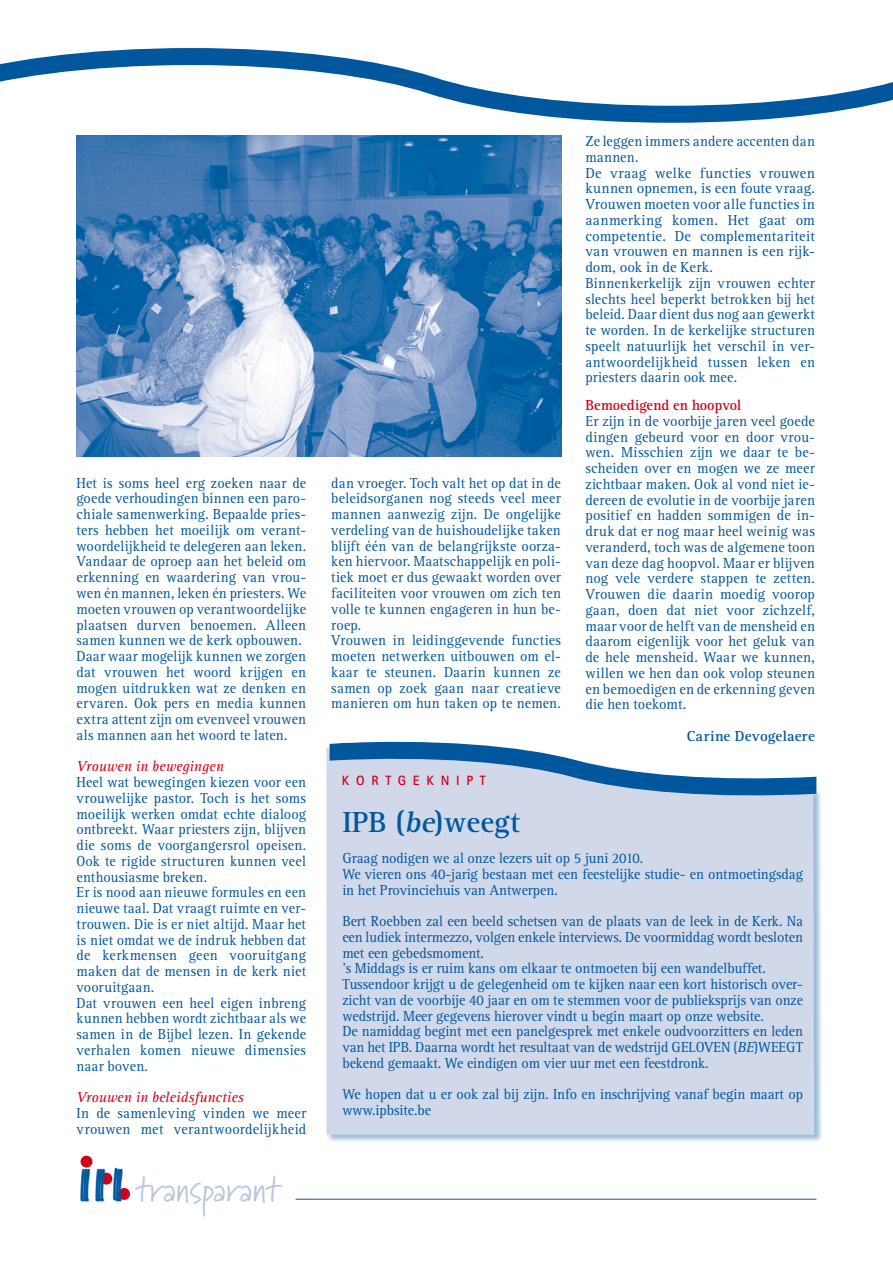
<style>
.page{position:relative;width:893px;height:1263px;background:#fff}
.page>*{position:absolute;margin:0;border:0;box-sizing:border-box;transform-origin:0 0}
.t1{font:35.7px "Marydale";letter-spacing:.01em;color:#b8c5e0}
.t2{font:700 30px "Rotis Serif";color:#00579d}
.t3{font:15px/15.8px "Rotis Serif";letter-spacing:.005em;color:#00579d;scale:.95 1}
.t4{font:15px/15.8px "Rotis Serif";letter-spacing:.005em;color:#00579d;text-align:justify;scale:.96 1}
.t5{font:15px/15.8px "Rotis Serif";letter-spacing:.025em;color:#00579d;scale:.95 1}
.t6{font:italic 15px "Rotis Serif";color:#d10019}
.t7{font:700 15px "Rotis Serif";letter-spacing:.005em;color:#d10019;scale:.95 1}
.t8{font:700 15px "Rotis Serif";letter-spacing:.015em;color:#00579d}
.t9{font:700 13.5px "Rotis Sans Serif";letter-spacing:.5em;color:#d10019}
.s1{font-size:46.5px;color:#00579d}
.s2{font-style:italic}
</style>
<div class="page">
<svg style="left:0;top:48px;width:893px;height:74px"></svg>
<div style="left:326px;top:747px;width:497px;height:396px;background:#00579d;opacity:.4"></div>
<div style="left:326px;top:748px;width:488px;height:387px;background:#d0d8ea"></div>
<svg style="left:330px;top:741px;width:486px;height:97px"></svg>
<div style="left:330px;top:838px;width:486px;height:44px;background:#d0d8ea"></div>
<img style="left:77px;top:136px;width:484px;height:320px">
<div style="left:81px;top:1156px;width:11px;height:11px;background:#d10019;border-radius:50%"></div>
<div style="left:102px;top:1174px;width:9px;height:9px;background:#d10019;border-radius:50%"></div>
<div style="left:100px;top:1173px;width:12px;height:11px;border:2px solid #d10019;border-radius:50%"></div>
<div style="left:119px;top:1189px;width:10px;height:10px;background:#d10019;border-radius:50%"></div>
<div style="left:118px;top:1188px;width:12px;height:12px;border:2px solid #d10019;border-radius:50%"></div>
<hr style="left:296px;top:1199px;width:520px;height:1px;background:#00579d">
<p class="t3" style="left:77px;top:475px;width:243px">Het is soms heel erg zoeken naar de goede verhoudingen binnen een paro&shy;chiale samenwerking. Bepaalde pries&shy;ters hebben het moeilijk om verant&shy;woordelijkheid te delegeren aan leken.<br>Vandaar de oproep aan het beleid om erkenning en waardering van vrou&shy;wen én mannen, leken én priesters. We moeten vrouwen op verantwoordelijke plaatsen durven benoemen. Alleen samen kunnen we de kerk opbouwen.<br>Daar waar mogelijk kunnen we zorgen dat vrouwen het woord krijgen en mogen uitdrukken wat ze denken en ervaren. Ook pers en media kunnen extra attent zijn om evenveel vrouwen als mannen aan het woord te laten.</p>
<p class="t6" style="left:77px;top:758px;width:149px">Vrouwen in bewegingen</p>
<p class="t3" style="left:77px;top:775px;width:243px">Heel wat bewegingen kiezen voor een vrouwelijke pastor. Toch is het soms moeilijk werken omdat echte dialoog ontbreekt. Waar priesters zijn, blijven die soms de voorgangersrol opeisen.<br>Ook te rigide structuren kunnen veel enthousiasme breken.<br>Er is nood aan nieuwe formules en een nieuwe taal. Dat vraagt ruimte en ver&shy;trouwen. Die is er niet altijd. Maar het is niet omdat we de indruk hebben dat de kerkmensen geen vooruitgang maken dat de mensen in de kerk niet vooruitgaan.<br>Dat vrouwen een heel eigen inbreng kunnen hebben wordt zichtbaar als we samen in de Bijbel lezen. In gekende verhalen komen nieuwe dimensies naar boven.</p>
<p class="t6" style="left:77px;top:1089px;width:169px">Vrouwen in beleidsfuncties</p>
<p class="t5" style="left:77px;top:1105px;width:243px">In de samenleving vinden we meer vrouwen met verantwoordelijkheid</p>
<h1 class="t1" style="left:83px;top:1167px;width:199px"><span class="s1">II I</span> transparant</h1>
<p class="t3" style="left:331px;top:475px;width:243px">dan vroeger. Toch valt het op dat in de beleidsorganen nog steeds veel meer mannen aanwezig zijn. De ongelijke verdeling van de huishoudelijke taken blijft één van de belangrijkste oorza&shy;ken hiervoor. Maatschappelijk en poli&shy;tiek moet er dus gewaakt worden over faciliteiten voor vrouwen om zich ten volle te kunnen engageren in hun be&shy;roep.<br>Vrouwen in leidinggevende functies moeten netwerken uitbouwen om el&shy;kaar te steunen. Daarin kunnen ze samen op zoek gaan naar creatieve manieren om hun taken op te nemen.</p>
<p class="t9" style="left:342px;top:772px;width:145px">KORTGEKNI PT</p>
<p class="t3" style="left:585px;top:134px;width:243px">Ze leggen immers andere accenten dan mannen.<br>De vraag welke functies vrouwen kunnen opnemen, is een foute vraag.<br>Vrouwen moeten voor alle functies in aanmerking komen. Het gaat om competentie. De complementariteit van vrouwen en mannen is een rijk&shy;dom, ook in de Kerk.<br>Binnenkerkelijk zijn vrouwen echter slechts heel beperkt betrokken bij het beleid. Daar dient dus nog aan gewerkt te worden. In de kerkelijke structuren speelt natuurlijk het verschil in ver&shy;antwoordelijkheid tussen leken en priesters daarin ook mee.</p>
<p class="t7" style="left:585px;top:396px;width:165px">Bemoedigend en hoopvol</p>
<p class="t4" style="left:585px;top:413px;width:241px">Er zijn in de voorbije jaren veel goede dingen gebeurd voor en door vrou&shy;wen. Misschien zijn we daar te be&shy;scheiden over en mogen we ze meer zichtbaar maken. Ook al vond niet ie&shy;dereen de evolutie in de voorbije jaren positief en hadden sommigen de in&shy;druk dat er nog maar heel weinig was veranderd, toch was de algemene toon van deze dag hoopvol. Maar er blijven nog vele verdere stappen te zetten.<br>Vrouwen die daarin moedig voorop gaan, doen dat niet voor zichzelf, maar voor de helft van de mensheid en daarom eigenlijk voor het geluk van de hele mensheid. Waar we kunnen, willen we hen dan ook volop steunen en bemoedigen en de erkenning geven die hen toekomt.</p>
<p class="t8" style="left:687px;top:727px;width:130px">Carine Devogelaere</p>
<h2 class="t2" style="left:342px;top:804px;width:179px">IPB (<span class="s2">be</span>)weegt</h2>
<p class="t3" style="left:342px;top:851px;width:486px">Graag nodigen we al onze lezers uit op 5 juni 2010.<br>We vieren ons 40-jarig bestaan met een feestelijke studie- en ontmoetingsdag in het Provinciehuis van Antwerpen.</p>
<p class="t3" style="left:342px;top:914px;width:487px">Bert Roebben zal een beeld schetsen van de plaats van de leek in de Kerk. Na een ludiek intermezzo, volgen enkele interviews. De voormiddag wordt besloten met een gebedsmoment.<br>’s Middags is er ruim kans om elkaar te ontmoeten bij een wandelbuffet.<br>Tussendoor krijgt u de gelegenheid om te kijken naar een kort historisch over&shy;zicht van de voorbije 40 jaar en om te stemmen voor de publieksprijs van onze wedstrijd. Meer gegevens hierover vindt u begin maart op onze website.<br>De namiddag begint met een panelgesprek met enkele oudvoorzitters en leden van het IPB. Daarna wordt het resultaat van de wedstrijd GELOVEN (<span class="s2">BE</span>)WEEGT bekend gemaakt. We eindigen om vier uur met een feestdronk.</p>
<p class="t3" style="left:342px;top:1087px;width:486px">We hopen dat u er ook zal bij zijn. Info en inschrijving vanaf begin maart op www.ipbsite.be</p>
</div>
